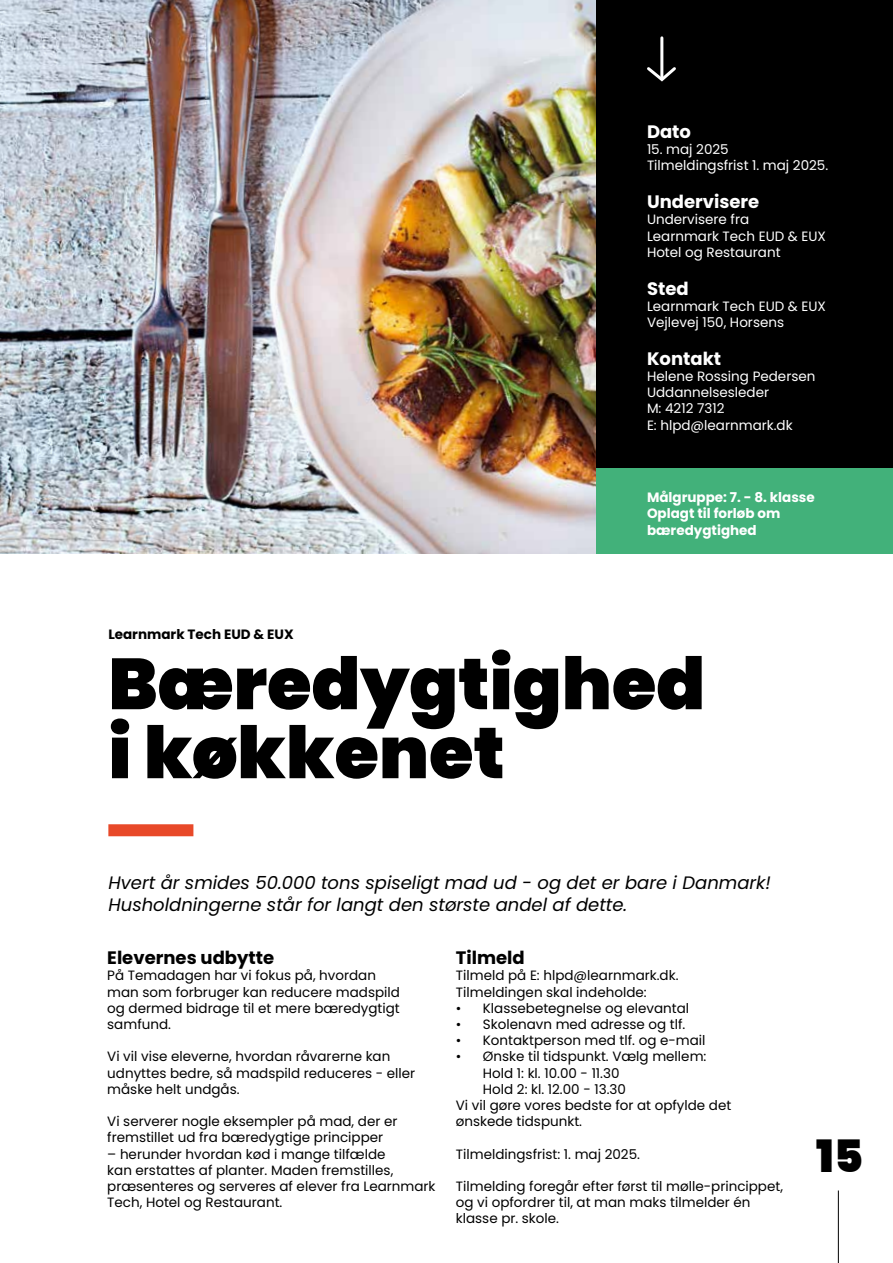
<style>
.page{position:relative;width:893px;height:1263px;background:#fff}
.page>*{position:absolute;margin:0;border:0;box-sizing:border-box;transform-origin:0 0}
.t1{font:900 72px/69px "Poppins";color:#000}
.t2{font:900 44.55px "Poppins";color:#000}
.t3{font:italic 18px/21.6px "Poppins";color:#000}
.t4{font:700 18px "Poppins";color:#fff}
.t5{font:700 18px "Poppins";color:#000}
.t6{font:13.5px/16.2px "Poppins";color:#000}
.t7{font:13.5px/16.2px "Poppins";color:#fff}
.t8{font:700 13.5px/16.2px "Poppins";color:#fff}
.t9{font:700 13.5px "Poppins";color:#000}
</style>
<div class="page">
<img style="left:0;top:0;width:596px;height:554px">
<div style="left:596px;top:0;width:297px;height:554px;background:#000"></div>
<hr style="left:660px;top:38px;width:3px;height:39px;background:#fff">
<svg style="left:647px;top:64px;width:29px;height:18px"></svg>
<div style="left:108px;top:824px;width:85px;height:12px;background:#e84929"></div>
<div style="left:596px;top:469px;width:297px;height:85px;background:#42b17a"></div>
<hr style="left:838px;top:1190px;width:1px;height:73px;background:#000">
<h3 class="t4" style="left:647px;top:121px;width:46px">Dato</h3>
<p class="t7" style="left:647px;top:141px;width:183px">15. maj 2025<br>Tilmeldingsfrist 1. maj 2025.</p>
<h3 class="t4" style="left:647px;top:191px;width:114px">Undervisere</h3>
<p class="t7" style="left:647px;top:212px;width:180px">Undervisere fra<br>Learnmark Tech EUD &amp; EUX<br>Hotel og Restaurant</p>
<h3 class="t4" style="left:647px;top:278px;width:43px">Sted</h3>
<p class="t7" style="left:647px;top:298px;width:180px">Learnmark Tech EUD &amp; EUX<br>Vejlevej 150, Horsens</p>
<h3 class="t4" style="left:647px;top:348px;width:76px">Kontakt</h3>
<p class="t7" style="left:647px;top:368px;width:170px">Helene Rossing Pedersen<br>Uddannelsesleder<br>M: 4212 7312<br>E: hlpd@learnmark.dk</p>
<p class="t9" style="left:108px;top:626px;width:187px">Learnmark Tech EUD &amp; EUX</p>
<p class="t8" style="left:647px;top:489px;width:169px">Målgruppe: 7. - 8. klasse<br>Oplagt til forløb om bæredygtighed</p>
<h1 class="t1" style="left:108px;top:650px;width:598px">Bæredygtighed i køkkenet</h1>
<h3 class="t3" style="left:108px;top:872px;width:664px">Hvert år smides 50.000 tons spiseligt mad ud - og det er bare i Danmark!<br>Husholdningerne står for langt den største andel af dette.</h3>
<h3 class="t5" style="left:107px;top:947px;width:168px">Elevernes udbytte</h3>
<p class="t6" style="left:107px;top:967px;width:294px">På Temadagen har vi fokus på, hvordan man som forbruger kan reducere madspild og dermed bidrage til et mere bæredygtigt samfund.</p>
<p class="t6" style="left:107px;top:1048px;width:309px">Vi vil vise eleverne, hvordan råvarerne kan udnyttes bedre, så madspild reduceres - eller måske helt undgås.</p>
<p class="t6" style="left:107px;top:1113px;width:292px">Vi serverer nogle eksempler på mad, der er fremstillet ud fra bæredygtige principper</p>
<p class="t6" style="left:107px;top:1146px;width:330px">– herunder hvordan kød i mange tilfælde<br>kan erstattes af planter. Maden fremstilles, præsenteres og serveres af elever fra Learnmark Tech, Hotel og Restaurant.</p>
<h3 class="t5" style="left:456px;top:947px;width:70px">Tilmeld</h3>
<p class="t6" style="left:456px;top:967px;width:224px">Tilmeld på E: hlpd@learnmark.dk.<br>Tilmeldingen skal indeholde:</p>
<p class="t6" style="left:456px;top:1000px;width:235px">• Klassebetegnelse og elevantal</p>
<p class="t6" style="left:456px;top:1016px;width:231px">• Skolenavn med adresse og tlf.</p>
<p class="t6" style="left:456px;top:1032px;width:251px">• Kontaktperson med tlf. og e-mail</p>
<p class="t6" style="left:456px;top:1048px;width:252px">• Ønske til tidspunkt. Vælg mellem:</p>
<p class="t6" style="left:483px;top:1065px;width:138px">Hold 1: kl. 10.00 - 11.30</p>
<p class="t6" style="left:483px;top:1081px;width:145px">Hold 2: kl. 12.00 - 13.30</p>
<p class="t6" style="left:456px;top:1097px;width:277px">Vi vil gøre vores bedste for at opfylde det</p>
<p class="t6" style="left:456px;top:1113px;width:128px">ønskede tidspunkt.</p>
<p class="t6" style="left:456px;top:1146px;width:186px">Tilmeldingsfrist: 1. maj 2025.</p>
<p class="t6" style="left:456px;top:1178px;width:329px">Tilmelding foregår efter først til mølle-princippet, og vi opfordrer til, at man maks tilmelder én klasse pr. skole.</p>
<h2 class="t2" style="left:816px;top:1130px;width:49px">15</h2>
</div>
